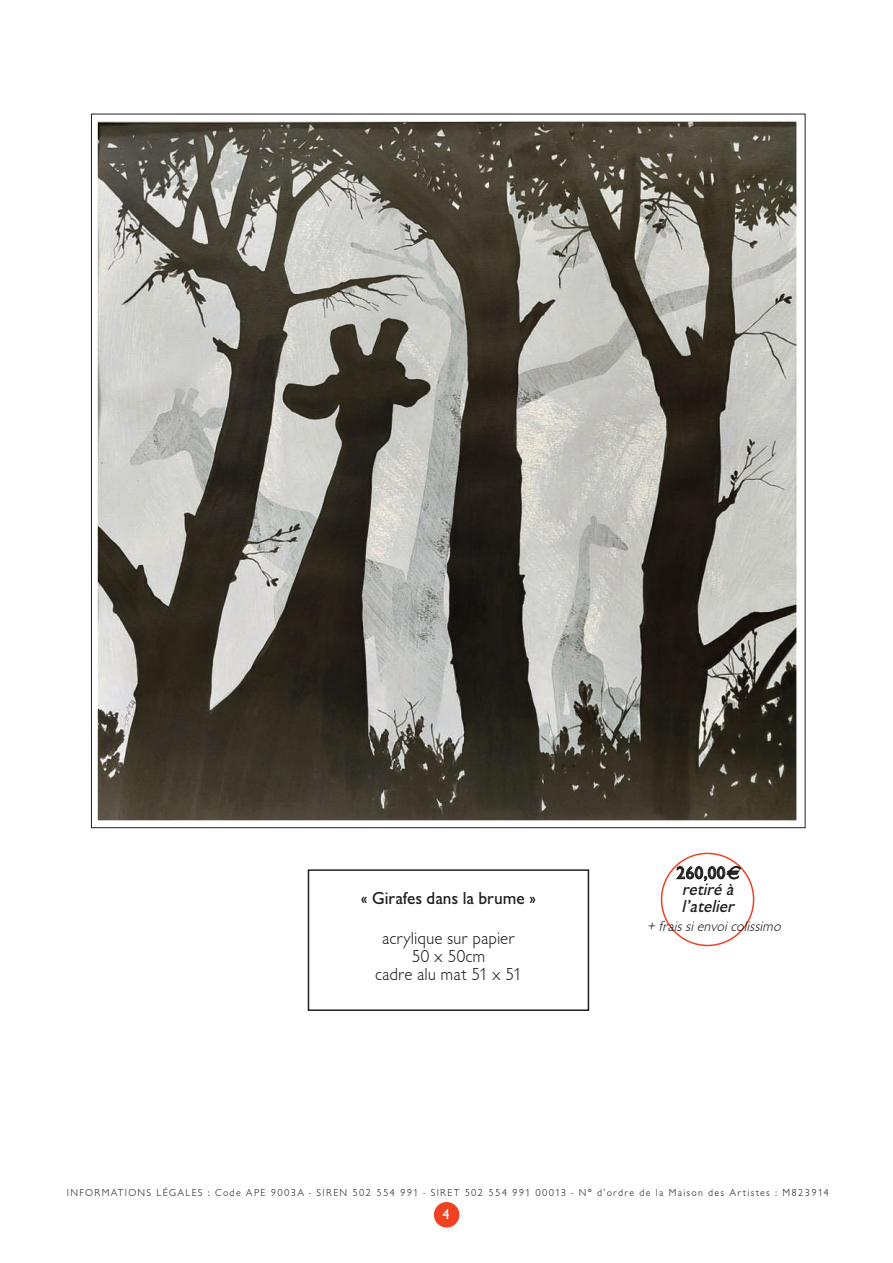
<style>
.page{position:relative;width:893px;height:1263px;background:#fff}
.page>*{position:absolute;margin:0;border:0;box-sizing:border-box;transform-origin:0 0}
.t1{font:300 18px/18px "Giltus T";color:#231f20;text-align:center}
.t2{font:500 18px "Giltus T";color:#231f20}
.t3{font:italic 500 18px/16.5px "Giltus T";color:#231f20}
.t4{font:italic 300 15px "Giltus T";color:#231f20}
.t5{font:500 15px "Giltus T";color:#fff}
.t6{font:300 10.5px "Giltus T";letter-spacing:.125em;color:#231f20}
</style>
<div class="page">
<div style="left:434px;top:1202px;width:25px;height:25px;background:#ee4222;border-radius:50%"></div>
<img style="left:99px;top:123px;width:696px;height:696px">
<div style="left:308px;top:869px;width:281px;height:142px;border:2px solid #231f20"></div>
<svg style="left:661px;top:853px;width:93px;height:93px"></svg>
<h1 class="t2" style="left:361px;top:888px;width:177px">« Girafes dans la brume »</h1>
<h1 class="t1" style="left:375px;top:929px;width:148px">acrylique sur papier<br>50 x 50cm<br>cadre alu mat 51 x 51</h1>
<h1 class="t2" style="left:676px;top:862px;width:51px">260,00</h1>
<h1 class="t3" style="left:681px;top:881px;width:57px">retiré à l’atelier</h1>
<h2 class="t4" style="left:647px;top:917px;width:137px">+ frais si envoi colissimo</h2>
<p class="t6" style="left:67px;top:1186px;width:764px">INFORMATIONS LÉGALES : Code APE 9003A - SIREN 502 554 991 - SIRET 502 554 991 00013 - N° d’ordre de la Maison des Artistes : M823914</p>
<h2 class="t5" style="left:442px;top:1205px;width:9px">4</h2>
</div>
